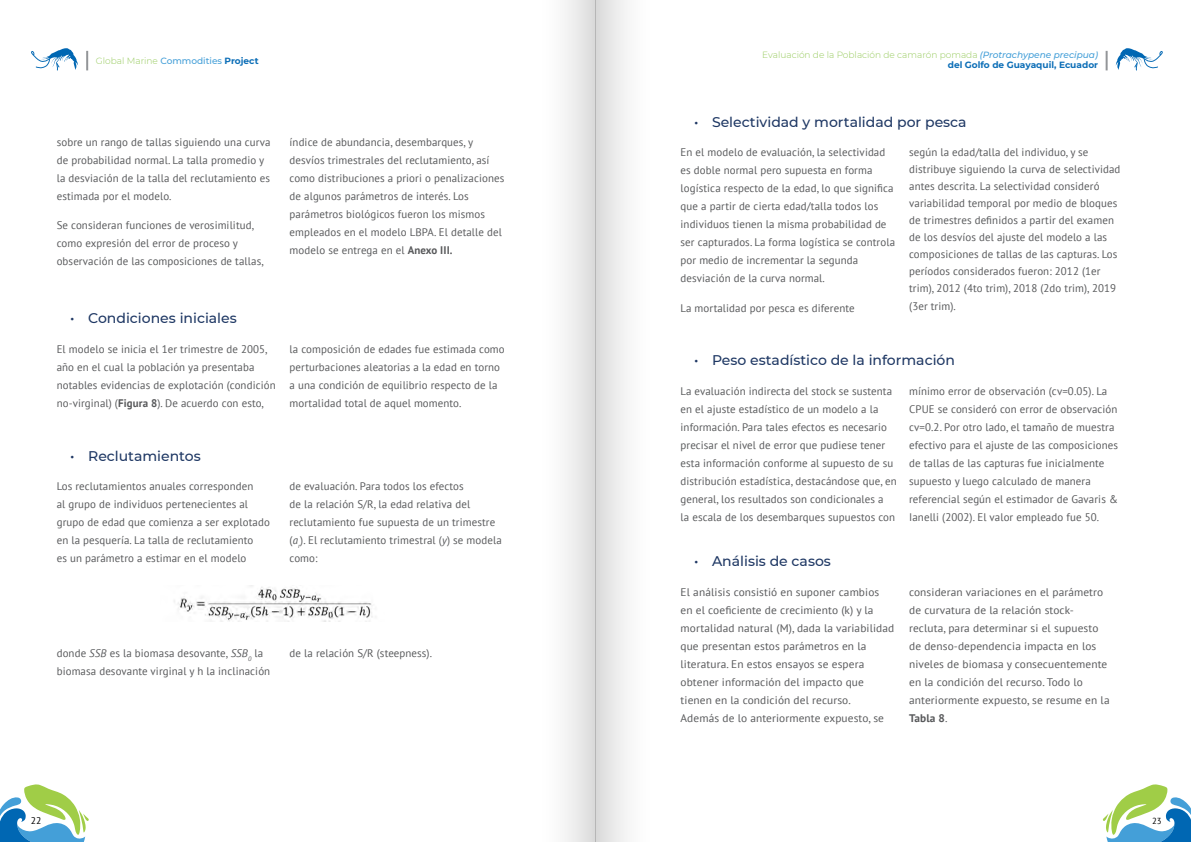
<style>
.page{position:relative;width:1191px;height:842px;background:#fff}
.page>*{position:absolute;margin:0;border:0;box-sizing:border-box;transform-origin:0 0}
.t1{font:500 14px "Montserrat";color:#1f3864}
.t2{font:11px/18px "PT Sans";letter-spacing:.01em;color:#58595b}
.t3{font:9.6px "PT Sans";color:#000}
.t4{font:300 9px/10.8px "Montserrat";color:#96ca5c;text-align:right}
.t5{font:8.7px "PT Sans";color:#000}
.s1{font-weight:500;color:#449fd8}
.s2{font-weight:700;color:#0c6eb7}
.s3{font-weight:700}
.s4{font-style:italic}
.s5{font-weight:500;font-style:italic;color:#449fd8}
</style>
<div class="page">
<svg style="left:1102px;top:784px;width:89px;height:58px"></svg>
<svg style="left:0;top:784px;width:89px;height:58px"></svg>
<svg style="left:1115px;top:48px;width:48px;height:23px"></svg>
<svg style="left:1105px;top:51px;width:2px;height:19px"></svg>
<svg style="left:31px;top:48px;width:47px;height:23px"></svg>
<svg style="left:86px;top:51px;width:2px;height:19px"></svg>
<img style="left:174px;top:587px;width:199px;height:35px">
<div style="left:595px;top:0;width:65px;height:842px;background:linear-gradient(to right,#ddd,#fff)"></div>
<div style="left:530px;top:0;width:65px;height:842px;background:linear-gradient(to right,#fff,#e0e0e0)"></div>
<p class="t4" style="left:96px;top:55px;width:164px">Global Marine <span class="s1">Commodities</span> <span class="s2">Project</span></p>
<p class="t2" style="left:57px;top:133px;width:215px">sobre un rango de tallas siguiendo una curva de probabilidad normal. La talla promedio y la desviación de la talla del reclutamiento es estimada por el modelo.</p>
<p class="t2" style="left:57px;top:216px;width:209px">Se consideran funciones de verosimilitud, como expresión del error de proceso y observación de las composiciones de tallas,</p>
<p class="t1" style="left:70px;top:308px;width:168px">• Condiciones iniciales</p>
<p class="t2" style="left:289px;top:133px;width:216px">índice de abundancia, desembarques, y desvíos trimestrales del reclutamiento, así como distribuciones a priori o penalizaciones de algunos parámetros de interés. Los parámetros biológicos fueron los mismos empleados en el modelo LBPA. El detalle del modelo se entrega en el <span class="s3">Anexo III.</span></p>
<p class="t2" style="left:57px;top:340px;width:220px">El modelo se inicia el 1er trimestre de 2005, año en el cual la población ya presentaba notables evidencias de explotación (condición no-virginal) (<span class="s3">Figura 8</span>). De acuerdo con esto,</p>
<p class="t2" style="left:289px;top:340px;width:217px">la composición de edades fue estimada como perturbaciones aleatorias a la edad en torno a una condición de equilibrio respecto de la mortalidad total de aquel momento.</p>
<p class="t1" style="left:70px;top:446px;width:132px">• Reclutamientos</p>
<p class="t2" style="left:57px;top:477px;width:215px">Los reclutamientos anuales corresponden<br>al grupo de individuos pertenecientes al grupo de edad que comienza a ser explotado en la pesquería. La talla de reclutamiento<br>es un parámetro a estimar en el modelo</p>
<p class="t2" style="left:289px;top:477px;width:214px">de evaluación. Para todos los efectos<br>de la relación S/R, la edad relativa del reclutamiento fue supuesta de un trimestre (<span class="s4">a</span><sub>r</sub>). El reclutamiento trimestral (<span class="s4">y</span>) se modela como:</p>
<p class="t2" style="left:57px;top:644px;width:215px">donde <span class="s4">SSB</span> es la biomasa desovante, <span class="s4">SSB</span><sub>0</sub> la biomasa desovante virginal y h la inclinación</p>
<p class="t2" style="left:289px;top:644px;width:144px">de la relación S/R (steepness).</p>
<p class="t4" style="left:762px;top:49px;width:337px">Evaluación de la Población de camarón pomada <span class="s5">(Protrachypene precipua) </span><span class="s2">del Golfo de Guayaquil, Ecuador</span></p>
<p class="t1" style="left:694px;top:112px;width:274px">• Selectividad y mortalidad por pesca</p>
<p class="t2" style="left:680px;top:143px;width:216px">En el modelo de evaluación, la selectividad es doble normal pero supuesta en forma logística respecto de la edad, lo que significa que a partir de cierta edad/talla todos los individuos tienen la misma probabilidad de ser capturados. La forma logística se controla por medio de incrementar la segunda desviación de la curva normal.</p>
<p class="t2" style="left:680px;top:299px;width:176px">La mortalidad por pesca es diferente</p>
<p class="t2" style="left:909px;top:144px;width:213px;line-height:17px">según la edad/talla del individuo, y se distribuye siguiendo la curva de selectividad antes descrita. La selectividad consideró variabilidad temporal por medio de bloques de trimestres definidos a partir del examen de los desvíos del ajuste del modelo a las composiciones de tallas de las capturas. Los períodos considerados fueron: 2012 (1er trim), 2012 (4to trim), 2018 (2do trim), 2019</p>
<p class="t2" style="left:909px;top:297px;width:48px">(3er trim).</p>
<p class="t1" style="left:694px;top:350px;width:262px">• Peso estadístico de la información</p>
<p class="t2" style="left:680px;top:381px;width:218px">La evaluación indirecta del stock se sustenta en el ajuste estadístico de un modelo a la información. Para tales efectos es necesario precisar el nivel de error que pudiese tener esta información conforme al supuesto de su distribución estadística, destacándose que, en general, los resultados son condicionales a<br>la escala de los desembarques supuestos con</p>
<p class="t2" style="left:909px;top:381px;width:210px">mínimo error de observación (cv=0.05). La CPUE se consideró con error de observación cv=0.2. Por otro lado, el tamaño de muestra efectivo para el ajuste de las composiciones de tallas de las capturas fue inicialmente supuesto y luego calculado de manera referencial según el estimador de Gavaris &amp; Ianelli (2002). El valor empleado fue 50.</p>
<p class="t1" style="left:694px;top:551px;width:138px">• Análisis de casos</p>
<p class="t2" style="left:680px;top:583px;width:215px">El análisis consistió en suponer cambios<br>en el coeficiente de crecimiento (k) y la mortalidad natural (M), dada la variabilidad que presentan estos parámetros en la literatura. En estos ensayos se espera obtener información del impacto que tienen en la condición del recurso.<br>Además de lo anteriormente expuesto, se</p>
<p class="t2" style="left:909px;top:583px;width:202px">consideran variaciones en el parámetro de curvatura de la relación stock&shy;recluta, para determinar si el supuesto de denso-dependencia impacta en los niveles de biomasa y consecuentemente en la condición del recurso. Todo lo anteriormente expuesto, se resume en la <span class="s3">Tabla 8</span>.</p>
<p class="t3" style="left:31px;top:814px;width:12px">22</p>
<p class="t5" style="left:1152px;top:815px;width:11px">23</p>
</div>
